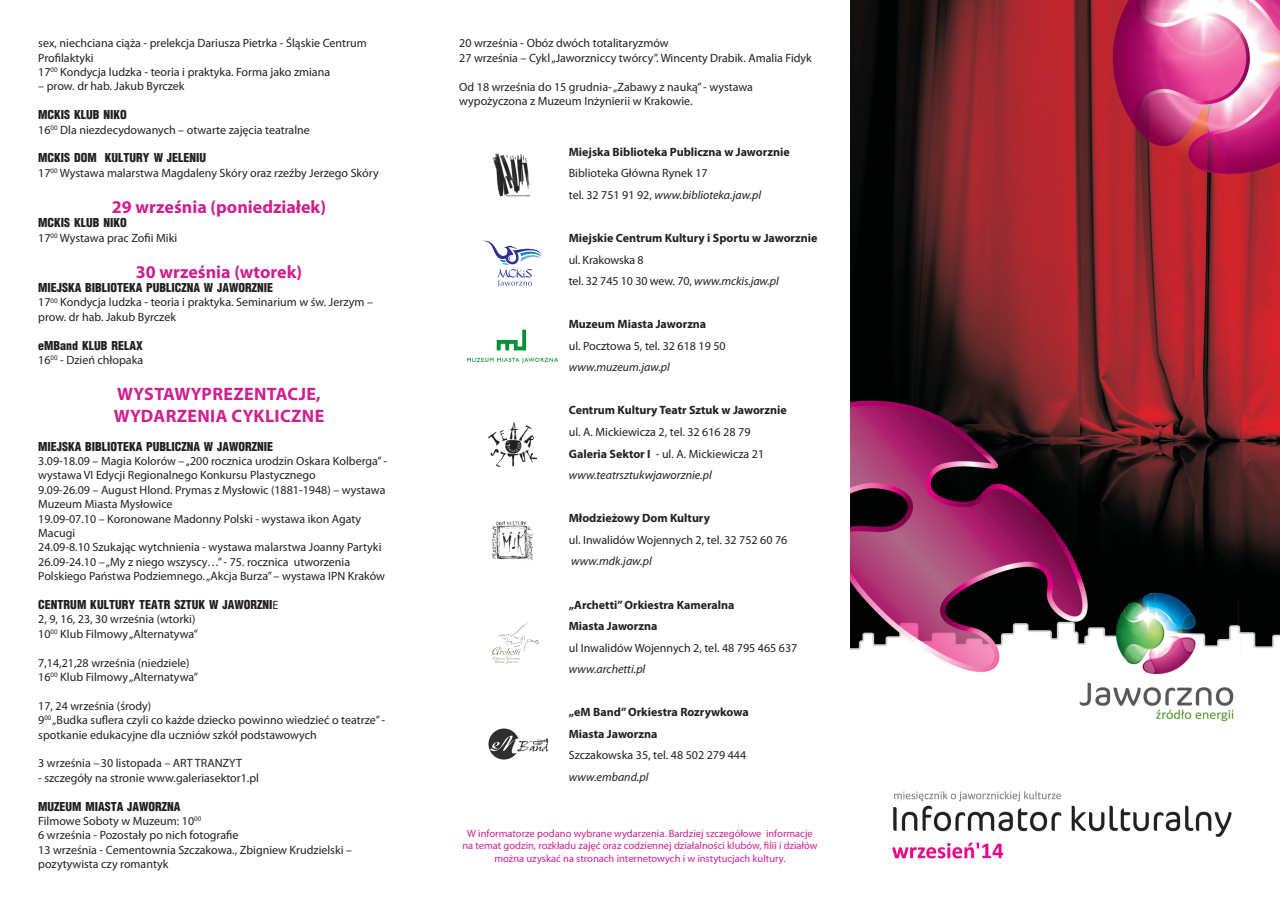
<style>
.page{position:relative;width:1280px;height:910px;background:#fff}
.page>*{position:absolute;margin:0;border:0;box-sizing:border-box;transform-origin:0 0}
.t1{font:700 18px "Myriad Pro";color:#ce208f}
.t2{font:700 18px/21.6px "Myriad Pro";letter-spacing:.02em;color:#ce208f}
.t3{font:12px/14.4px "Myriad Pro";color:#231f20}
.t4{font:700 12px/21.6px "Myriad Pro";color:#231f20}
.t5{font:900 12px "Switzerland Cond";color:#231f20}
.t6{font:italic 12px "Myriad Pro";color:#231f20}
.t7{font:10.5px/12.6px "Myriad Pro";color:#ce208f;text-align:center}
.s1{font-family:"Myriad Pro";font-weight:400}
.s2{font-style:italic}
.s3{font-weight:700}
</style>
<div class="page">
<svg style="left:492px;top:622px;width:47px;height:42px"></svg>
<img style="left:488px;top:728px;width:61px;height:32px">
<img style="left:492px;top:153px;width:39px;height:44px">
<img style="left:466px;top:329px;width:93px;height:35px">
<img style="left:488px;top:422px;width:48px;height:44px">
<img style="left:491px;top:521px;width:42px;height:39px">
<svg style="left:484px;top:241px;width:58px;height:46px"></svg>
<img style="left:850px;top:0;width:430px;height:859px">
<p class="t3" style="left:38px;top:36px;width:330px">sex, niechciana ciąża - prelekcja Dariusza Pietrka - Śląskie Centrum<br>Profilaktyki<br>17<sup>00</sup> Kondycja ludzka - teoria i praktyka. Forma jako zmiana</p>
<p class="t3" style="left:38px;top:79px;width:148px">– prow. dr hab. Jakub Byrczek</p>
<p class="t5" style="left:38px;top:107px;width:90px">MCKIS KLUB NIKO</p>
<p class="t3" style="left:38px;top:122px;width:273px">16<sup>00</sup> Dla niezdecydowanych – otwarte zajęcia teatralne</p>
<p class="t5" style="left:38px;top:150px;width:170px">MCKIS DOM KULTURY W JELENIU</p>
<p class="t3" style="left:38px;top:165px;width:342px">17<sup>00</sup> Wystawa malarstwa Magdaleny Skóry oraz rzeźby Jerzego Skóry</p>
<h1 class="t1" style="left:112px;top:195px;width:216px">29 września (poniedziałek)</h1>
<p class="t5" style="left:38px;top:215px;width:90px">MCKIS KLUB NIKO</p>
<p class="t3" style="left:38px;top:230px;width:141px">17<sup>00</sup> Wystawa prac Zofii Miki</p>
<h1 class="t1" style="left:136px;top:260px;width:168px">30 września (wtorek)</h1>
<p class="t5" style="left:38px;top:280px;width:54px">MIEJSKA BIBLIOTE</p>
<p class="t5" style="left:129px;top:280px;width:30px">KA PUBLI</p>
<p class="t5" style="left:175px;top:280px;width:63px">CZNA W JAWOR</p>
<p class="t5" style="left:252px;top:280px;width:18px">ZNIE</p>
<p class="t3" style="left:38px;top:295px;width:336px">17<sup>00</sup> Kondycja ludzka - teoria i praktyka. Seminarium w św. Jerzym – prow. dr hab. Jakub Byrczek</p>
<p class="t5" style="left:38px;top:338px;width:106px">EMBAND KLUB RELAX</p>
<p class="t3" style="left:38px;top:353px;width:107px">16<sup>00</sup> - Dzień chłopaka</p>
<h1 class="t2" style="left:114px;top:383px;width:212px">Wystawyprezentacje, wydarzenia cykliczne</h1>
<p class="t5" style="left:38px;top:438px;width:54px">MIEJSKA BIBLIOTE</p>
<p class="t5" style="left:129px;top:438px;width:30px">KA PUBLI</p>
<p class="t5" style="left:175px;top:438px;width:63px">CZNA W JAWOR</p>
<p class="t5" style="left:252px;top:438px;width:18px">ZNIE</p>
<p class="t3" style="left:38px;top:453px;width:350px">3.09-18.09 – Magia Kolorów – „200 rocznica urodzin Oskara Kolberga” - wystawa VI Edycji Regionalnego Konkursu Plastycznego<br>9.09-26.09 – August Hlond. Prymas z Mysłowic (1881-1948) – wystawa Muzeum Miasta Mysłowice<br>19.09-07.10 – Koronowane Madonny Polski - wystawa ikon Agaty Macugi<br>24.09-8.10 Szukając wytchnienia - wystawa malarstwa Joanny Partyki 26.09-24.10 – „My z niego wszyscy…” - 75. rocznica utworzenia Polskiego Państwa Podziemnego. „Akcja Burza” – wystawa IPN Kraków</p>
<p class="t5" style="left:38px;top:597px;width:66px">CENTRUM KULTURY</p>
<p class="t5" style="left:139px;top:597px;width:104px">TEATR SZTU K W JAWOR</p>
<p class="t5" style="left:257px;top:597px;width:23px">ZNI<span class="s1">E</span></p>
<p class="t3" style="left:38px;top:612px;width:161px">2, 9, 16, 23, 30 września (wtorki)<br>10<sup>00</sup> Klub Filmowy „Alternatywa”</p>
<p class="t3" style="left:38px;top:655px;width:161px">7,14,21,28 września (niedziele)<br>16<sup>00</sup> Klub Filmowy „Alternatywa”</p>
<p class="t3" style="left:38px;top:698px;width:348px">17, 24 września (środy)<br>9<sup>00</sup> „Budka suflera czyli co każde dziecko powinno wiedzieć o teatrze” - spotkanie edukacyjne dla uczniów szkół podstawowych</p>
<p class="t3" style="left:38px;top:756px;width:205px">3 września –30 listopada – ART TRANZYT</p>
<p class="t3" style="left:38px;top:770px;width:222px">- szczegóły na stronie www.galeriasektor1.pl</p>
<p class="t5" style="left:38px;top:798px;width:110px">MUZEU M MIASTA JAWOR</p>
<p class="t5" style="left:162px;top:798px;width:20px">ZNA</p>
<p class="t3" style="left:38px;top:813px;width:315px">Filmowe Soboty w Muzeum: 10<sup>00<br></sup>6 września - Pozostały po nich fotografie<br>13 września - Cementownia Szczakowa., Zbigniew Krudzielski – pozytywista czy romantyk</p>
<p class="t3" style="left:459px;top:36px;width:354px">20 września - Obóz dwóch totalitaryzmów<br>27 września – Cykl „Jaworzniccy twórcy”. Wincenty Drabik. Amalia Fidyk</p>
<p class="t3" style="left:459px;top:79px;width:295px">Od 18 września do 15 grudnia- „Zabawy z nauką” - wystawa wypożyczona z Muzeum Inżynierii w Krakowie.</p>
<p class="t4" style="left:569px;top:140px;width:222px">Miejska Biblioteka Publiczna w Jaworznie</p>
<p class="t3" style="left:569px;top:162px;width:194px;line-height:21.6px">Biblioteka Główna Rynek 17<br>tel. 32 751 91 92, <span class="s2">www.biblioteka.jaw.pl</span></p>
<p class="t4" style="left:569px;top:227px;width:250px">Miejskie Centrum Kultury i Sportu w Jaworznie</p>
<p class="t3" style="left:569px;top:248px;width:212px;line-height:21.6px">ul. Krakowska 8<br>tel. 32 745 10 30 wew. 70, <span class="s2">www.mckis.jaw.pl</span></p>
<p class="t4" style="left:569px;top:313px;width:139px">Muzeum Miasta Jaworzna</p>
<p class="t3" style="left:569px;top:338px;width:158px">ul. Pocztowa 5, tel. 32 618 19 50</p>
<p class="t6" style="left:569px;top:360px;width:103px">www.muzeum.jaw.pl</p>
<p class="t4" style="left:569px;top:399px;width:220px">Centrum Kultury Teatr Sztuk w Jaworznie</p>
<p class="t3" style="left:569px;top:421px;width:197px;line-height:21.6px">ul. A. Mickiewicza 2, tel. 32 616 28 79<br><span class="s3">Galeria Sektor I</span> - ul. A. Mickiewicza 21 <span class="s2">www.teatrsztukwjaworznie.pl</span></p>
<p class="t4" style="left:569px;top:507px;width:143px">Młodzieżowy Dom Kultury</p>
<p class="t3" style="left:569px;top:532px;width:220px">ul. Inwalidów Wojennych 2, tel. 32 752 60 76</p>
<p class="t6" style="left:571px;top:554px;width:82px">www.mdk.jaw.pl</p>
<p class="t4" style="left:569px;top:593px;width:167px">„Archetti” Orkiestra Kameralna<br>Miasta Jaworzna</p>
<p class="t3" style="left:569px;top:640px;width:230px">ul Inwalidów Wojennych 2, tel. 48 795 465 637</p>
<p class="t6" style="left:569px;top:662px;width:78px">www.archetti.pl</p>
<p class="t4" style="left:569px;top:701px;width:182px">„eM Band” Orkiestra Rozrywkowa<br>Miasta Jaworzna</p>
<p class="t3" style="left:569px;top:748px;width:179px">Szczakowska 35, tel. 48 502 279 444</p>
<p class="t6" style="left:569px;top:770px;width:81px">www.emband.pl</p>
<p class="t7" style="left:462px;top:827px;width:357px">W informatorze podano wybrane wydarzenia. Bardziej szczegółowe informacje na temat godzin, rozkładu zajęć oraz codziennej działalności klubów, filii i działów można uzyskać na stronach internetowych i w instytucjach kultury.</p>
</div>
